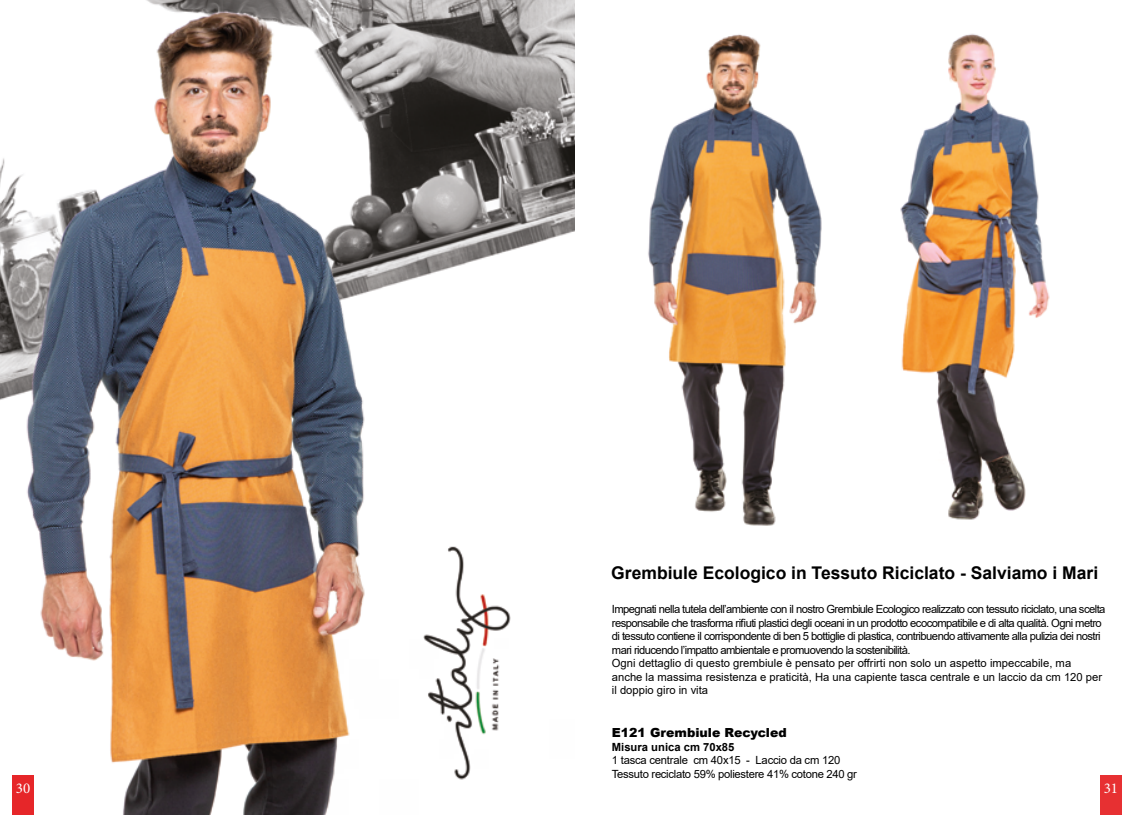
<style>
.page{position:relative;width:1134px;height:815px;background:#fff}
.page>*{position:absolute;margin:0;border:0;box-sizing:border-box;transform-origin:0 0}
.t1{font:700 17.5px "Arial";color:#000}
.t2{font:15px "Minion Pro";color:#fff}
.t3{font:900 12.5px "Arial";color:#000}
.t4{font:11.25px/13.5px "Arial";letter-spacing:-.05em;color:#000}
.t5{font:11.25px/13.5px "Arial";letter-spacing:-.025em;color:#000}
.t6{font:700 11.25px "Arial";color:#000}
</style>
<div class="page">
<img style="left:0;top:0;width:575px;height:815px">
<img style="left:648px;top:34px;width:402px;height:491px">
<div style="left:1100px;top:775px;width:21px;height:40px;background:#e73032"></div>
<div style="left:12px;top:775px;width:22px;height:40px;background:#e62629"></div>
<h1 class="t1" style="left:611px;top:561px;width:488px">Grembiule Ecologico in Tessuto Riciclato - Salviamo i Mari</h1>
<p class="t4" style="left:612px;top:602px;width:495px">Impegnati nella tutela dell’ambiente con il nostro Grembiule Ecologico realizzato con tessuto riciclato, una scelta responsabile che trasforma rifiuti plastici degli oceani in un prodotto ecocompatibile e di alta qualità. Ogni metro di tessuto contiene il corrispondente di ben 5 bottiglie di plastica, contribuendo attivamente alla pulizia dei nostri mari riducendo l’impatto ambientale e promuovendo la sostenibilità.<br>Ogni dettaglio di questo grembiule è pensato per offrirti non solo un aspetto impeccabile, ma<br>anche la massima resistenza e praticità, Ha una capiente tasca centrale e un laccio da cm 120 per il doppio giro in vita</p>
<p class="t3" style="left:612px;top:724px;width:176px">E121 Grembiule Recycled</p>
<p class="t6" style="left:612px;top:739px;width:124px">Misura unica cm 70x85</p>
<p class="t5" style="left:612px;top:753px;width:247px">1 tasca centrale cm 40x15 - Laccio da cm 120<br>Tessuto reciclato 59% poliestere 41% cotone 240 gr</p>
<h2 class="t2" style="left:16px;top:778px;width:16px">30</h2>
<h2 class="t2" style="left:1104px;top:778px;width:16px">31</h2>
</div>
